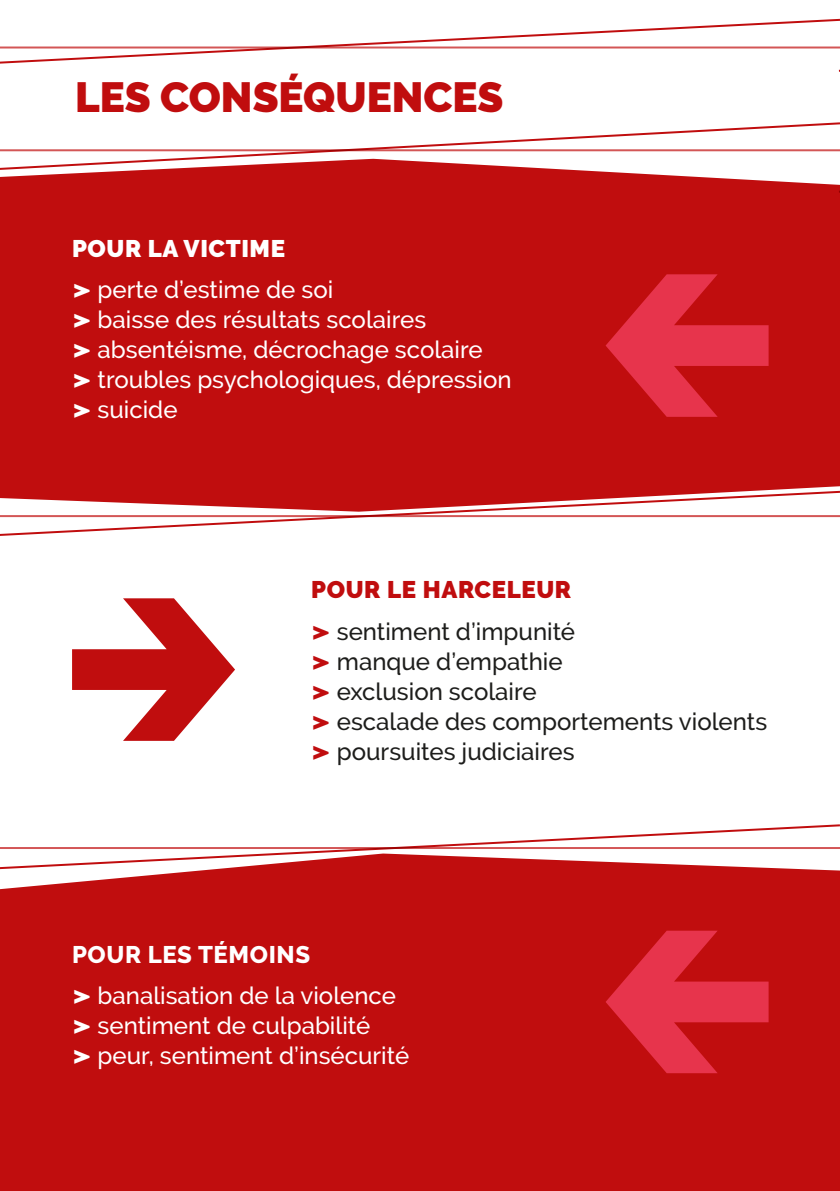
<style>
.page{position:relative;width:840px;height:1191px;background:#fff}
.page>*{position:absolute;margin:0;border:0;box-sizing:border-box;transform-origin:0 0}
.t1{font:900 42px "Raleway";color:#c00d0e}
.t2{font:500 24px/30px "Raleway";color:#fff}
.t3{font:500 24px/30px "Raleway";color:#1d1d1b}
.s1{font-weight:900}
.s2{font-weight:800}
.s3{font-weight:900;color:#c00d0e}
.s4{font-weight:800;color:#c00d0e}
</style>
<div class="page">
<svg style="left:0;top:18px;width:839px;height:141px"></svg>
<hr style="left:0;top:46px;width:839px;height:2px;background:#c00d0e">
<svg style="left:836px;top:24px;width:3px;height:49px"></svg>
<hr style="left:0;top:149px;width:839px;height:2px;background:#c00d0e">
<svg style="left:836px;top:145px;width:3px;height:14px"></svg>
<div style="left:0;top:159px;width:839px;height:331px;background:#c00d0e"></div>
<svg style="left:0;top:490px;width:839px;height:46px"></svg>
<div style="left:0;top:871px;width:839px;height:320px;background:#c00d0e"></div>
<svg style="left:0;top:824px;width:839px;height:47px"></svg>
<svg style="left:605px;top:274px;width:163px;height:143px"></svg>
<svg style="left:605px;top:930px;width:163px;height:143px"></svg>
<svg style="left:72px;top:598px;width:163px;height:143px"></svg>
<h1 class="t1" style="left:75px;top:72px;width:429px">LES CONSÉQUENCES</h1>
<p class="t2" style="left:72px;top:227px;width:262px;line-height:41.4px"><span class="s1">POUR LA VICTIME<br></span><span class="s2">&gt;</span> perte d’estime de soi</p>
<p class="t2" style="left:72px;top:304px;width:441px"><span class="s2">&gt;</span> baisse des résultats scolaires<br><span class="s2">&gt;</span> absentéisme, décrochage scolaire<br><span class="s2">&gt;</span> troubles psychologiques, dépression <span class="s2">&gt;</span> suicide</p>
<p class="t3" style="left:311px;top:569px;width:265px;line-height:41.4px"><span class="s3">POUR LE HARCELEUR </span><span class="s4">&gt;</span> sentiment d’impunité</p>
<p class="t3" style="left:311px;top:646px;width:457px"><span class="s4">&gt;</span> manque d’empathie<br><span class="s4">&gt;</span> exclusion scolaire<br><span class="s4">&gt;</span> escalade des comportements violents <span class="s4">&gt;</span> poursuites judiciaires</p>
<p class="t2" style="left:72px;top:934px;width:325px;line-height:41.4px"><span class="s2">POUR LES TÉMOINS<br>&gt;</span> banalisation de la violence</p>
<p class="t2" style="left:72px;top:1011px;width:338px"><span class="s2">&gt;</span> sentiment de culpabilité<br><span class="s2">&gt;</span> peur, sentiment d’insécurité</p>
</div>
